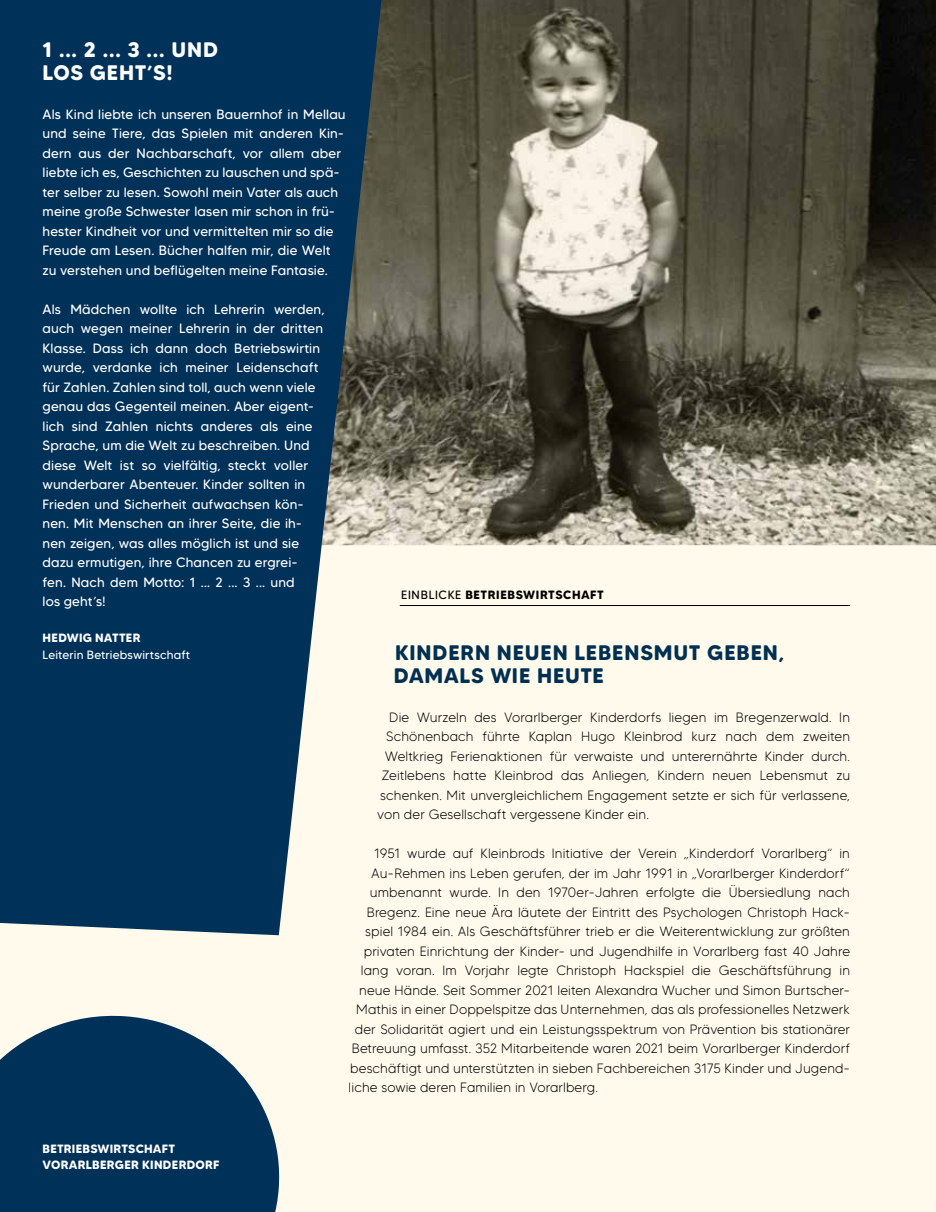
<style>
.page{position:relative;width:936px;height:1212px;background:#fff}
.page>*{position:absolute;margin:0;border:0;box-sizing:border-box;transform-origin:0 0}
.t1{font:700 21px/22.5px "MADE Tommy Soft";letter-spacing:.04em;color:#003158}
.t2{font:700 21px/22.5px "MADE Tommy Soft";letter-spacing:.045em;color:#fff}
.t3{font:300 13.5px "MADE Tommy Soft";letter-spacing:.01em;color:#000}
.t4{font:13.5px/19.5px "MADE Tommy Soft";letter-spacing:.01em;color:#fff}
.t5{font:700 12px/16.5px "MADE Tommy Soft";letter-spacing:.02em;color:#fff}
.t6{font:700 12px "MADE Tommy Soft";letter-spacing:.045em;color:#000}
.t7{font:12px "MADE Tommy Soft";letter-spacing:.015em;color:#fff}
.s1{font-weight:400}
</style>
<div class="page">
<div style="left:0;top:0;width:935px;height:1212px;background:#fffaec"></div>
<hr style="left:935px;top:545px;width:1px;height:667px;background:#003158">
<img style="left:381px;top:0;width:554px;height:545px">
<svg style="left:0;top:1015px;width:280px;height:197px;background:#234d6c"></svg>
<svg style="left:0;top:0;width:381px;height:935px;background:#1d4666"></svg>
<hr style="left:400px;top:605px;width:450px;height:1px;background:#000">
<h1 class="t2" style="left:43px;top:38px;width:177px">1 ... 2 ... 3 ... UND<br>LOS GEHT’S!</h1>
<p class="t4" style="left:43px;top:104px;width:304px">Als Kind liebte ich unseren Bauernhof in Mellau und seine Tiere, das Spielen mit anderen Kin&shy;dern aus der Nachbarschaft, vor allem aber liebte ich es, Geschichten zu lauschen und spä&shy;ter selber zu lesen. Sowohl mein Vater als auch meine große Schwester lasen mir schon in frü&shy;hester Kindheit vor und vermittelten mir so die Freude am Lesen. Bücher halfen mir, die Welt zu verstehen und beflügelten meine Fantasie.</p>
<p class="t4" style="left:43px;top:299px;width:283px">Als Mädchen wollte ich Lehrerin werden, auch wegen meiner Lehrerin in der dritten Klasse. Dass ich dann doch Betriebswirtin wurde, verdanke ich meiner Leidenschaft für Zahlen. Zahlen sind toll, auch wenn viele genau das Gegenteil meinen. Aber eigent&shy;lich sind Zahlen nichts anderes als eine Sprache, um die Welt zu beschreiben. Und diese Welt ist so vielfältig, steckt voller wunderbarer Abenteuer. Kinder sollten in Frieden und Sicherheit aufwachsen kön&shy;nen. Mit Menschen an ihrer Seite, die ih&shy;nen zeigen, was alles möglich ist und sie dazu ermutigen, ihre Chancen zu ergrei-<br>fen. Nach dem Motto: 1 ... 2 ... 3 ... und<br>los geht’s!</p>
<p class="t5" style="left:43px;top:630px;width:99px">HEDWIG NATTER</p>
<p class="t7" style="left:43px;top:647px;width:149px">Leiterin Betriebswirtschaft</p>
<p class="t6" style="left:401px;top:587px;width:204px"><span class="s1">EINBLICKE</span> BETRIEBSWIRTSCHAFT</p>
<h1 class="t1" style="left:394px;top:641px;width:392px">KINDERN NEUEN LEBENSMUT GEBEN,<br>DAMALS WIE HEUTE</h1>
<p class="t3" style="left:389px;top:709px;width:462px">Die Wurzeln des Vorarlberger Kinderdorfs liegen im Bregenzerwald. In</p>
<p class="t3" style="left:386px;top:728px;width:465px">Schönenbach führte Kaplan Hugo Kleinbrod kurz nach dem zweiten</p>
<p class="t3" style="left:385px;top:748px;width:467px">Weltkrieg Ferienaktionen für verwaiste und unterernährte Kinder durch.</p>
<p class="t3" style="left:382px;top:767px;width:470px">Zeitlebens hatte Kleinbrod das Anliegen, Kindern neuen Lebensmut zu</p>
<p class="t3" style="left:380px;top:787px;width:471px">schenken. Mit unvergleichlichem Engagement setzte er sich für verlassene,</p>
<p class="t3" style="left:377px;top:806px;width:273px">von der Gesellschaft vergessene Kinder ein.</p>
<p class="t3" style="left:374px;top:845px;width:477px">1951 wurde auf Kleinbrods Initiative der Verein „Kinderdorf Vorarlberg“ in</p>
<p class="t3" style="left:371px;top:865px;width:480px">Au-Rehmen ins Leben gerufen, der im Jahr 1991 in „Vorarlberger Kinderdorf“</p>
<p class="t3" style="left:370px;top:884px;width:482px">umbenannt wurde. In den 1970er-Jahren erfolgte die Übersiedlung nach</p>
<p class="t3" style="left:367px;top:904px;width:485px">Bregenz. Eine neue Ära läutete der Eintritt des Psychologen Christoph Hack-</p>
<p class="t3" style="left:365px;top:923px;width:486px">spiel 1984 ein. Als Geschäftsführer trieb er die Weiterentwicklung zur größten</p>
<p class="t3" style="left:364px;top:943px;width:488px">privaten Einrichtung der Kinder- und Jugendhilfe in Vorarlberg fast 40 Jahre</p>
<p class="t3" style="left:361px;top:962px;width:491px">lang voran. Im Vorjahr legte Christoph Hackspiel die Geschäftsführung in</p>
<p class="t3" style="left:359px;top:982px;width:492px">neue Hände. Seit Sommer 2021 leiten Alexandra Wucher und Simon Burtscher-</p>
<p class="t3" style="left:356px;top:1001px;width:495px">Mathis in einer Doppelspitze das Unternehmen, das als professionelles Netzwerk</p>
<p class="t3" style="left:355px;top:1021px;width:497px">der Solidarität agiert und ein Leistungsspektrum von Prävention bis stationärer</p>
<p class="t3" style="left:352px;top:1040px;width:499px">Betreuung umfasst. 352 Mitarbeitende waren 2021 beim Vorarlberger Kinderdorf</p>
<p class="t3" style="left:350px;top:1060px;width:501px">beschäftigt und unterstützten in sieben Fachbereichen 3175 Kinder und Jugend-</p>
<p class="t3" style="left:349px;top:1079px;width:250px">liche sowie deren Familien in Vorarlberg.</p>
<p class="t5" style="left:43px;top:1140px;width:179px">BETRIEBSWIRTSCHAFT<br>VORARLBERGER KINDERDORF</p>
</div>
